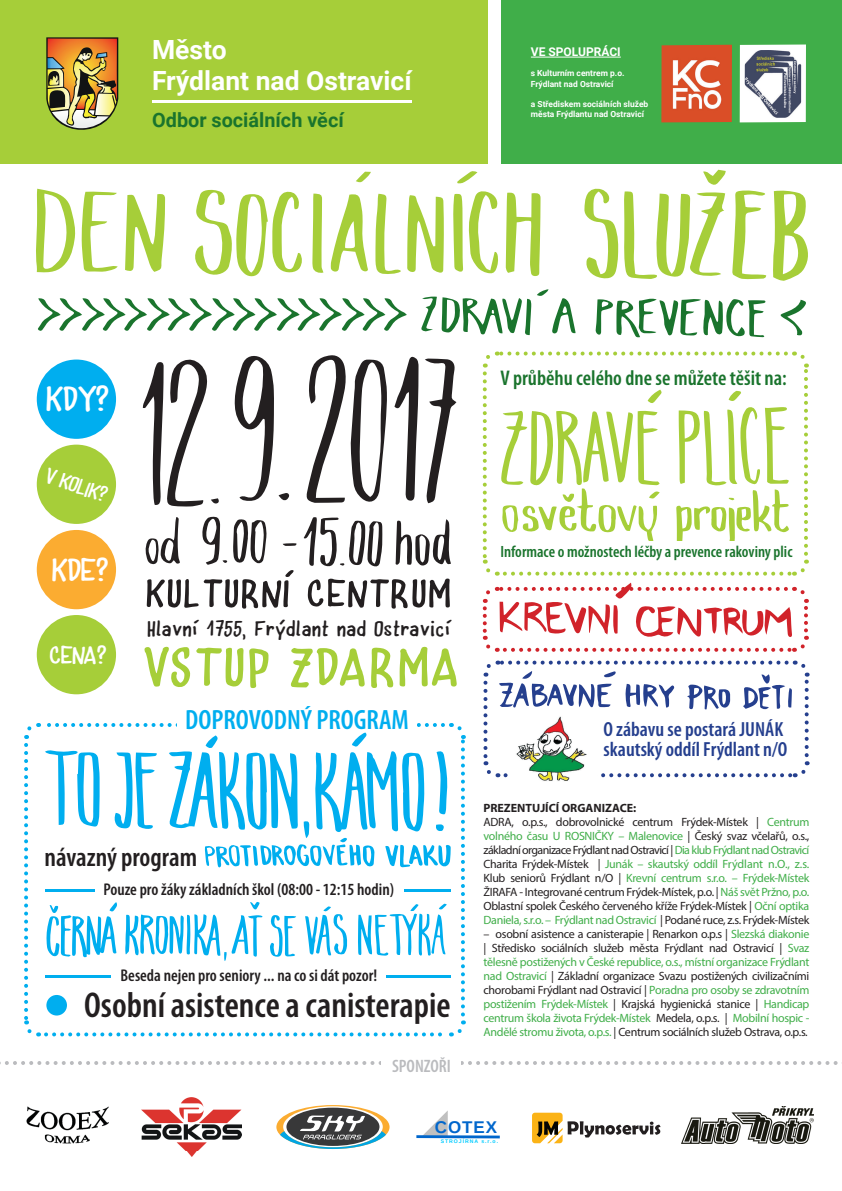
<style>
.page{position:relative;width:842px;height:1191px;background:#fff}
.page>*{position:absolute;margin:0;border:0;box-sizing:border-box;transform-origin:0 0}
.t1{font:68.7px "multak 2015";color:#a6ce39}
.t2{font:50.2px "multak 2015";color:#231f20}
.t3{font:45px "multak 2015";color:#fff}
.t4{font:41.6px "multak 2015";color:#fff}
.t5{font:600 condensed 36px "Myriad Pro";color:#231f20}
.t6{font:32.5px "multak 2015";color:#fff}
.t7{font:600 condensed 28px "Myriad Pro";color:#00aeef}
.t8{font:27.9px "multak 2015";color:#231f20}
.t9{font:27.4px "multak 2015";color:#fff}
.t10{font:600 condensed 26.7px "Myriad Pro";color:#231f20}
.t11{font:700 26.4px "Roboto";color:#fff}
.t12{font:600 condensed 21.3px "Myriad Pro";color:#1a742d}
.t13{font:600 condensed 20.5px "Myriad Pro";color:#253f8e}
.t14{font:700 19.8px "Roboto";color:#1a742d}
.t15{font:600 condensed 18px "Myriad Pro";color:#babbbe}
.t16{font:600 condensed 17.1px "Myriad Pro";color:#231f20}
.t17{font:700 17px "Arimo";letter-spacing:.055em;color:#06c}
.t18{font:600 condensed 16.3px "Myriad Pro";color:#1a742d}
.t19{font:12px/14px "Myriad Pro";letter-spacing:-.025em;color:#231f20;text-align:justify}
.t20{font:700 12px "Myriad Pro";color:#231f20}
.t21{font:700 12px "Roboto";color:#fff}
.t22{font:700 8.4px "Roboto";color:#fff}
.t23{font:700 5.2px "Arimo";letter-spacing:.18em;color:#0cf}
.s1{color:#40ae49}
</style>
<div class="page">
<div style="left:37px;top:359px;width:79px;height:80px;background:#00aeef;border-radius:50%"></div>
<div style="left:37px;top:615px;width:79px;height:79px;background:#a6ce39;border-radius:50%"></div>
<div style="left:37px;top:444px;width:79px;height:80px;background:#a6ce39;border-radius:50%"></div>
<div style="left:37px;top:530px;width:79px;height:79px;background:#fbac31;border-radius:50%"></div>
<svg style="left:0;top:1061px;width:842px;height:4px"></svg>
<div style="left:0;top:0;width:488px;height:163px;background:#a6ce39"></div>
<img style="left:46px;top:37px;width:72px;height:93px">
<div style="left:502px;top:0;width:340px;height:163px;background:#40ae49"></div>
<svg style="left:740px;top:45px;width:66px;height:77px"></svg>
<img style="left:745px;top:50px;width:56px;height:68px">
<img style="left:661px;top:45px;width:71px;height:77px">
<hr style="left:531px;top:57px;width:90px;height:1px;background:#fff">
<div style="left:381px;top:1047px;width:80px;height:35px;background:#fff"></div>
<hr style="left:153px;top:100px;width:259px;height:3px;background:#fff">
<svg style="left:773px;top:190px;width:35px;height:91px"></svg>
<svg style="left:125px;top:194px;width:40px;height:78px"></svg>
<svg style="left:407px;top:195px;width:37px;height:78px"></svg>
<svg style="left:506px;top:192px;width:34px;height:84px"></svg>
<svg style="left:331px;top:194px;width:37px;height:78px"></svg>
<svg style="left:584px;top:188px;width:34px;height:91px"></svg>
<svg style="left:732px;top:190px;width:34px;height:89px"></svg>
<svg style="left:36px;top:189px;width:82px;height:84px"></svg>
<svg style="left:195px;top:189px;width:107px;height:88px"></svg>
<svg style="left:624px;top:191px;width:101px;height:88px"></svg>
<svg style="left:375px;top:194px;width:26px;height:80px"></svg>
<svg style="left:312px;top:194px;width:11px;height:79px"></svg>
<svg style="left:453px;top:191px;width:45px;height:83px"></svg>
<svg style="left:703px;top:170px;width:23px;height:15px"></svg>
<svg style="left:457px;top:171px;width:20px;height:12px"></svg>
<svg style="left:356px;top:172px;width:15px;height:11px"></svg>
<svg style="left:596px;top:298px;width:169px;height:40px"></svg>
<svg style="left:780px;top:300px;width:26px;height:36px"></svg>
<svg style="left:38px;top:298px;width:369px;height:33px"></svg>
<svg style="left:421px;top:296px;width:110px;height:39px"></svg>
<svg style="left:537px;top:289px;width:39px;height:45px"></svg>
<svg style="left:233px;top:519px;width:34px;height:45px"></svg>
<svg style="left:395px;top:519px;width:56px;height:47px"></svg>
<svg style="left:145px;top:517px;width:35px;height:47px"></svg>
<svg style="left:283px;top:543px;width:14px;height:3px"></svg>
<svg style="left:202px;top:516px;width:25px;height:49px"></svg>
<svg style="left:304px;top:517px;width:79px;height:50px"></svg>
<svg style="left:482px;top:351px;width:328px;height:427px"></svg>
<img style="left:511px;top:714px;width:86px;height:67px">
<svg style="left:24px;top:723px;width:442px;height:314px"></svg>
<svg style="left:567px;top:1121px;width:93px;height:16px"></svg>
<img style="left:532px;top:1112px;width:31px;height:31px">
<img style="left:537px;top:1121px;width:21px;height:16px">
<img style="left:26px;top:1107px;width:83px;height:36px">
<svg style="left:276px;top:1105px;width:114px;height:44px"></svg>
<svg style="left:283px;top:1106px;width:100px;height:41px"></svg>
<div style="left:286px;top:1107px;width:93px;height:39px;background:#383839;border-radius:50%"></div>
<svg style="left:280px;top:1115px;width:106px;height:34px"></svg>
<img style="left:681px;top:1107px;width:132px;height:36px">
<svg style="left:416px;top:1111px;width:84px;height:28px"></svg>
<img style="left:142px;top:1097px;width:99px;height:59px">
<div style="left:499px;top:541px;width:300px;height:13px;background:#fff"></div>
<svg style="left:306px;top:355px;width:81px;height:148px"></svg>
<svg style="left:394px;top:356px;width:24px;height:145px"></svg>
<svg style="left:425px;top:358px;width:31px;height:145px"></svg>
<svg style="left:234px;top:356px;width:55px;height:145px"></svg>
<svg style="left:143px;top:359px;width:76px;height:147px"></svg>
<p class="t11" style="left:152px;top:31px;width:76px">Město</p>
<p class="t11" style="left:152px;top:63px;width:261px">Frýdlant nad Ostravicí</p>
<p class="t14" style="left:152px;top:106px;width:193px">Odbor sociálních věcí</p>
<p class="t21" style="left:531px;top:44px;width:91px">VE SPOLUPRÁCI</p>
<p class="t22" style="left:531px;top:68px;width:95px">s Kulturním centrem p.o.</p>
<p class="t22" style="left:531px;top:78px;width:84px">Frýdlant nad Ostravicí</p>
<p class="t22" style="left:531px;top:98px;width:119px">a Střediskem sociálních služeb</p>
<p class="t22" style="left:531px;top:108px;width:115px">města Frýdlantu nad Ostravicí</p>
<p class="t3" style="left:44px;top:378px;width:69px">KDY?</p>
<p class="t9" style="left:48px;top:462px;width:67px;rotate:18deg">V KOLIK?</p>
<p class="t4" style="left:49px;top:551px;width:63px">KDE?</p>
<p class="t6" style="left:48px;top:640px;width:62px">CENA?</p>
<p class="t2" style="left:143px;top:570px;width:313px">KULTURNÍ CENTRUM</p>
<p class="t1" style="left:139px;top:635px;width:326px">VSTUP ZDARMA</p>
<p class="t8" style="left:146px;top:615px;width:309px">Hlavní 1755, Frýdlant nad Ostravicí</p>
<p class="t7" style="left:185px;top:702px;width:225px">DOPROVODNÝ PROGRAM</p>
<p class="t10" style="left:45px;top:841px;width:154px">návazný program</p>
<p class="t16" style="left:103px;top:878px;width:292px">Pouze pro žáky základních škol (08:00 - 12:15 hodin)</p>
<p class="t16" style="left:120px;top:965px;width:258px">Beseda nejen pro seniory ... na co si dát pozor!</p>
<p class="t5" style="left:84px;top:982px;width:368px">Osobní asistence a canisterapie</p>
<p class="t15" style="left:392px;top:1054px;width:60px">SPONZOŘI</p>
<p class="t12" style="left:500px;top:364px;width:288px">V průběhu celého dne se můžete těšit na:</p>
<p class="t18" style="left:500px;top:541px;width:294px">Informace o možnostech léčby a prevence rakoviny plic</p>
<p class="t13" style="left:603px;top:717px;width:181px">O zábavu se postará JUNÁK</p>
<p class="t13" style="left:603px;top:736px;width:185px">skautský oddíl Frýdlant n/O</p>
<p class="t20" style="left:483px;top:800px;width:154px">PREZENTUJÍCÍ ORGANIZACE:</p>
<p class="t19" style="left:483px;top:815px;width:327px">ADRA, o.p.s., dobrovolnické centrum Frýdek-Místek | <span class="s1">Centrum volného času U ROSNIČKY – Malenovice</span> | Český svaz včelařů, o.s., základní organizace Frýdlant nad Ostravicí | <span class="s1">Dia klub Frýdlant nad Ostravicí </span>Charita Frýdek-Místek | <span class="s1">Junák – skautský oddíl Frýdlant n.O., z.s.<br></span>Klub seniorů Frýdlant n/O | <span class="s1">Krevní centrum s.r.o. – Frýdek-Místek </span>ŽIRAFA - Integrované centrum Frýdek-Místek, p.o. | <span class="s1">Náš svět Pržno, p.o.<br></span>Oblastní spolek Českého červeného kříže Frýdek-Místek | <span class="s1">Oční optika Daniela, s.r.o. – Frýdlant nad Ostravicí</span> | Podané ruce, z.s. Frýdek-Místek</p>
<p class="t19" style="left:483px;top:927px;width:327px">– osobní asistence a canisterapie | Renarkon o.p.s | <span class="s1">Slezská diakonie </span>| Středisko sociálních služeb města Frýdlant nad Ostravicí | <span class="s1">Svaz tělesně postižených v České republice, o.s., místní organizace Frýdlant nad Ostravicí</span> | Základní organizace Svazu postižených civilizačními chorobami Frýdlant nad Ostravicí | <span class="s1">Poradna pro osoby se zdravotním postižením Frýdek-Místek</span> | Krajská hygienická stanice | <span class="s1">Handicap centrum škola života Frýdek-Místek</span> Medela, o.p.s. | <span class="s1">Mobilní hospic - Andělé stromu života, o.p.s.</span> | Centrum sociálních služeb Ostrava, o.p.s.</p>
<p class="t17" style="left:435px;top:1117px;width:64px">COTEX</p>
<p class="t23" style="left:441px;top:1137px;width:59px">STROJÍRNA s.r.o.</p>
</div>
